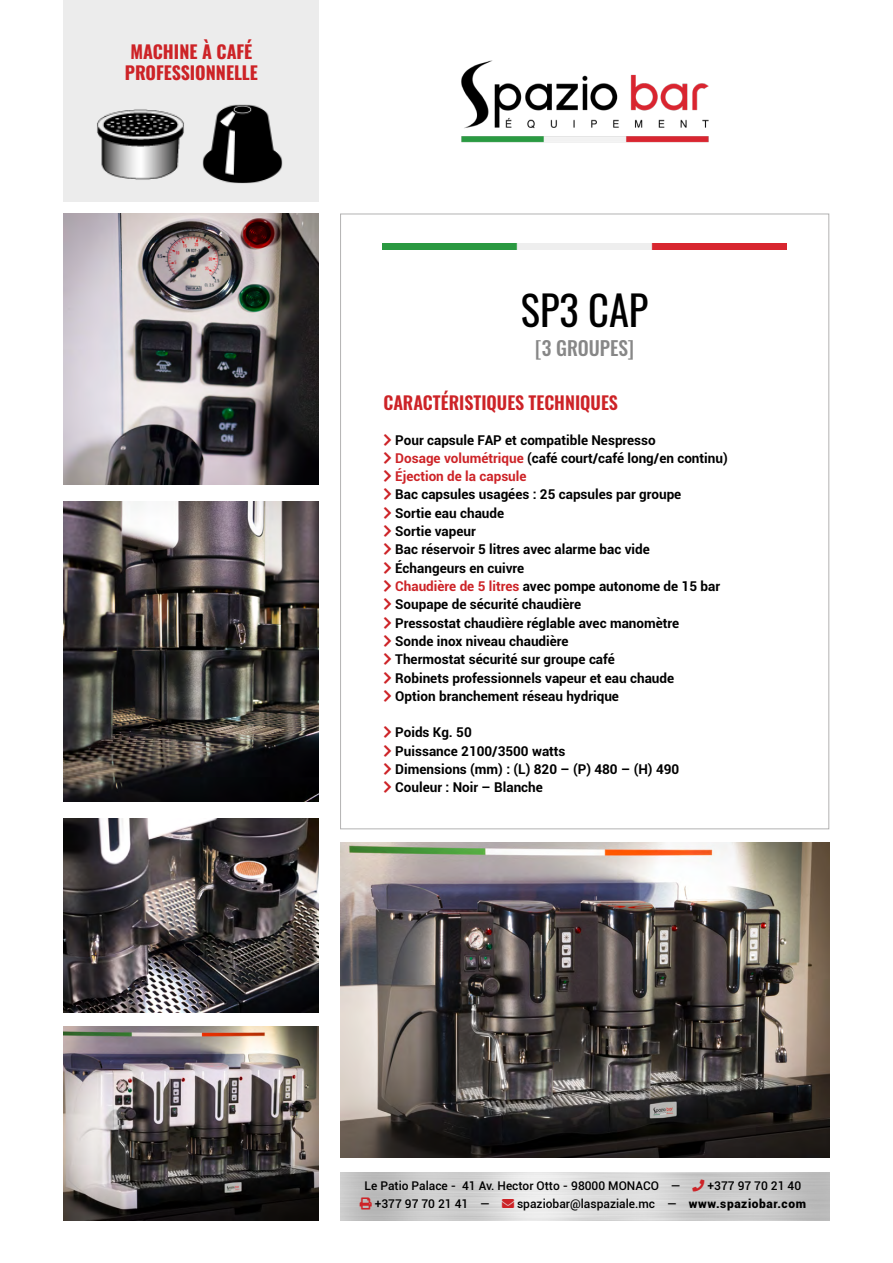
<style>
.page{position:relative;width:893px;height:1263px;background:#fff}
.page>*{position:absolute;margin:0;border:0;box-sizing:border-box;transform-origin:0 0}
.t1{font:40.5px "Oswald";color:#000}
.t2{font:500 19.5px "Oswald";color:#878787}
.t3{font:700 18px/21.6px "Oswald";color:#cd2327;text-align:center}
.t4{font:600 18px "Oswald";color:#cd2327}
.t5{font:700 13.5px/18.3px "Roboto";color:#000}
.t6{font:500 12px/18px "Roboto";color:#000}
.s1{color:#cd2327}
.s2{font-weight:900}
</style>
<div class="page">
<img style="left:461px;top:60px;width:248px;height:83px">
<img style="left:383px;top:244px;width:404px;height:5px">
<img style="left:341px;top:843px;width:488px;height:314px">
<img style="left:64px;top:214px;width:255px;height:271px">
<img style="left:64px;top:501px;width:255px;height:301px">
<img style="left:64px;top:818px;width:255px;height:194px">
<img style="left:64px;top:1026px;width:255px;height:194px">
<div style="left:64px;top:0;width:255px;height:202px;background:#ececec"></div>
<img style="left:97px;top:109px;width:87px;height:71px">
<img style="left:202px;top:104px;width:81px;height:80px">
<svg style="left:692px;top:1179px;width:13px;height:12px"></svg>
<svg style="left:360px;top:1197px;width:12px;height:12px"></svg>
<h3 class="t3" style="left:125px;top:39px;width:134px">MACHINE À CAFÉ<br>PROFESSIONNELLE</h3>
<h1 class="t1" style="left:521px;top:275px;width:129px">SP3 CAP</h1>
<h2 class="t2" style="left:535px;top:331px;width:100px">[3 GROUPES]</h2>
<h3 class="t4" style="left:383px;top:387px;width:236px">CARACTÉRISTIQUES TECHNIQUES</h3>
<p class="t5" style="left:395px;top:430px;width:334px">Pour capsule FAP et compatible Nespresso<br><span class="s1">Dosage volumétrique</span> (café court/café long/en continu)<br><span class="s1">Éjection de la capsule</span></p>
<p class="t5" style="left:395px;top:485px;width:326px">Bac capsules usagées : 25 capsules par groupe Sortie eau chaude<br>Sortie vapeur<br>Bac réservoir 5 litres avec alarme bac vide Échangeurs en cuivre<br><span class="s1">Chaudière de 5 litres</span> avec pompe autonome de 15 bar Soupape de sécurité chaudière<br>Pressostat chaudière réglable avec manomètre Sonde inox niveau chaudière<br>Thermostat sécurité sur groupe café<br>Robinets professionnels vapeur et eau chaude<br>Option branchement réseau hydrique</p>
<p class="t5" style="left:395px;top:723px;width:285px">Poids Kg. 50<br>Puissance 2100/3500 watts<br>Dimensions (mm) : (L) 820 – (P) 480 – (H) 490<br>Couleur : Noir – Blanche</p>
<p class="t6" style="left:365px;top:1176px;width:317px">Le Patio Palace - 41 Av. Hector Otto - 98000 MONACO —</p>
<p class="t6" style="left:375px;top:1176px;width:433px;text-indent:333px">+377 97 70 21 40 +377 97 70 21 41 — <span class="s1">→</span> spaziobar@laspaziale.mc — <span class="s2">www.spaziobar.com</span></p>
</div>
